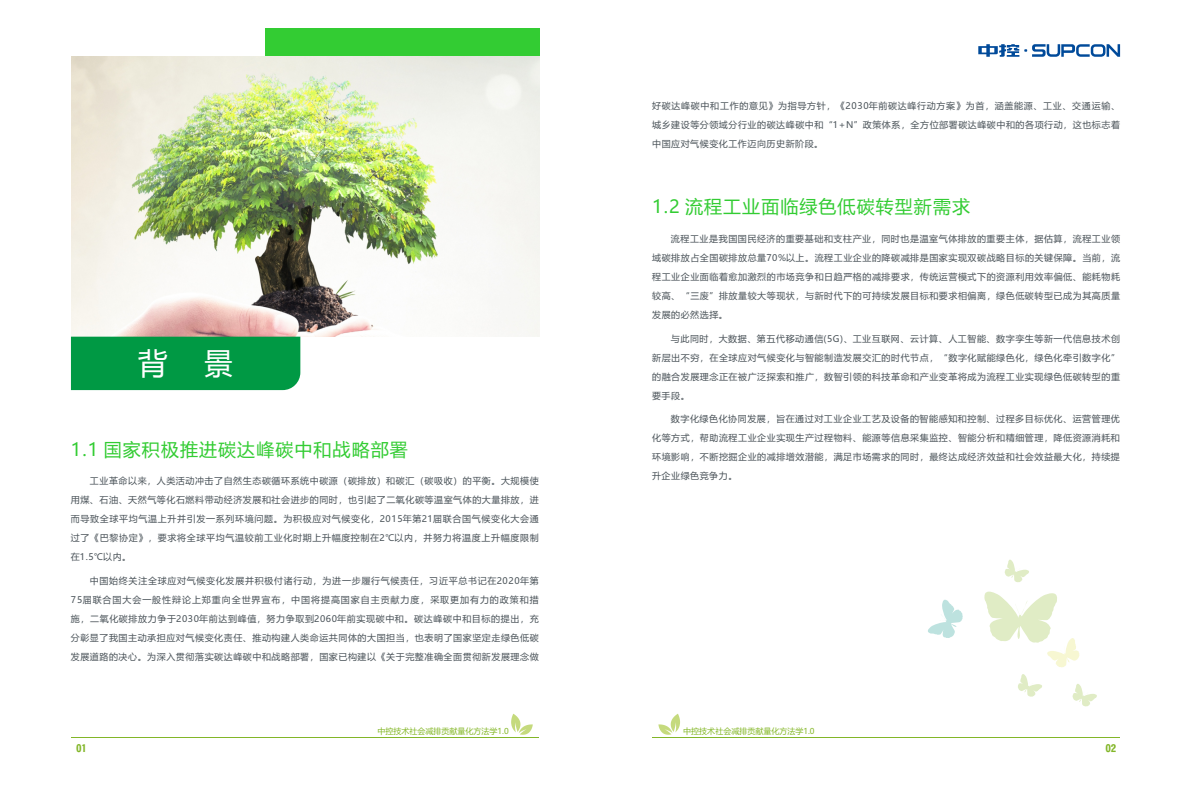
<style>
.page{position:relative;width:1191px;height:808px;background:#fff}
.page>*{position:absolute;margin:0;border:0;box-sizing:border-box;transform-origin:0 0}
.t1{font:30px "Microsoft Ya Hei";color:#fff}
.t2{font:18px "Microsoft Ya Hei";letter-spacing:.06em;color:#3c3}
.t3{font:11px "DF Gothic EB WIN RKSJ H";color:#82b628}
.t4{font:9px/19px "Microsoft Ya Hei";letter-spacing:.06em;color:#485157;text-align:justify}
.t5{font:8px "Microsoft Ya Hei";color:#83b727}
</style>
<div class="page">
<hr style="left:71px;top:737px;width:468px;height:1px;background:#82b628">
<hr style="left:652px;top:737px;width:468px;height:1px;background:#82b628">
<svg style="left:658px;top:714px;width:22px;height:21px"></svg>
<div style="left:265px;top:28px;width:274px;height:29px;background:#3c3"></div>
<img style="left:71px;top:57px;width:468px;height:280px">
<div style="left:71px;top:337px;width:229px;height:53px;background:#094"></div>
<svg style="left:928px;top:600px;width:35px;height:38px"></svg>
<svg style="left:1004px;top:560px;width:25px;height:22px"></svg>
<svg style="left:1018px;top:674px;width:24px;height:23px"></svg>
<svg style="left:1072px;top:684px;width:25px;height:22px"></svg>
<svg style="left:984px;top:592px;width:95px;height:75px"></svg>
<svg style="left:511px;top:714px;width:22px;height:21px"></svg>
<svg style="left:978px;top:44px;width:142px;height:13px"></svg>
<h1 class="t1" style="left:138px;top:350px;width:97px">背 景</h1>
<h2 class="t2" style="left:71px;top:441px;width:338px">1.1 国家积极推进碳达峰碳中和战略部署</h2>
<p class="t4" style="left:71px;top:472px;width:469px;text-indent:19px">工业革命以来，人类活动冲击了自然生态碳循环系统中碳源（碳排放）和碳汇（碳吸收）的平衡。大规模使用煤、石油、天然气等化石燃料带动经济发展和社会进步的同时，也引起了二氧化碳等温室气体的大量排放，进而导致全球平均气温上升并引发一系列环境问题。为积极应对气候变化，2015年第21届联合国气候变化大会通过了《巴黎协定》，要求将全球平均气温较前工业化时期上升幅度控制在2℃以内，并努力将温度上升幅度限制在1.5℃以内。</p>
<p class="t4" style="left:71px;top:572px;width:469px;text-indent:19px">中国始终关注全球应对气候变化发展并积极付诸行动，为进一步履行气候责任，习近平总书记在2020年第75届联合国大会一般性辩论上郑重向全世界宣布，中国将提高国家自主贡献力度，采取更加有力的政策和措施，二氧化碳排放力争于2030年前达到峰值，努力争取到2060年前实现碳中和。碳达峰碳中和目标的提出，充分彰显了我国主动承担应对气候变化责任、推动构建人类命运共同体的大国担当，也表明了国家坚定走绿色低碳发展道路的决心。为深入贯彻落实碳达峰碳中和战略部署，国家已构建以《关于完整准确全面贯彻新发展理念做</p>
<p class="t4" style="left:652px;top:97px;width:469px">好碳达峰碳中和工作的意见》为指导方针，《2030年前碳达峰行动方案》为首，涵盖能源、工业、交通运输、城乡建设等分领域分行业的碳达峰碳中和“1+N”政策体系，全方位部署碳达峰碳中和的各项行动，这也标志着中国应对气候变化工作迈向历史新阶段。</p>
<h2 class="t2" style="left:652px;top:199px;width:319px">1.2 流程工业面临绿色低碳转型新需求</h2>
<p class="t4" style="left:652px;top:230px;width:469px;text-indent:19px">流程工业是我国国民经济的重要基础和支柱产业，同时也是温室气体排放的重要主体，据估算，流程工业领域碳排放占全国碳排放总量70%以上。流程工业企业的降碳减排是国家实现双碳战略目标的关键保障。当前，流程工业企业面临着愈加激烈的市场竞争和日趋严格的减排要求，传统运营模式下的资源利用效率偏低、能耗物耗较高、“三废”排放量较大等现状，与新时代下的可持续发展目标和要求相偏离，绿色低碳转型已成为其高质量发展的必然选择。</p>
<p class="t4" style="left:652px;top:329px;width:469px;text-indent:19px">与此同时，大数据、第五代移动通信(5G)、工业互联网、云计算、人工智能、数字孪生等新一代信息技术创新层出不穷，在全球应对气候变化与智能制造发展交汇的时代节点，“数字化赋能绿色化，绿色化牵引数字化”的融合发展理念正在被广泛探索和推广，数智引领的科技革命和产业变革将成为流程工业实现绿色低碳转型的重要手段。</p>
<p class="t4" style="left:652px;top:410px;width:469px;text-indent:19px">数字化绿色化协同发展，旨在通过对工业企业工艺及设备的智能感知和控制、过程多目标优化、运营管理优化等方式，帮助流程工业企业实现生产过程物料、能源等信息采集监控、智能分析和精细管理，降低资源消耗和环境影响，不断挖掘企业的减排增效潜能，满足市场需求的同时，最终达成经济效益和社会效益最大化，持续提升企业绿色竞争力。</p>
<p class="t5" style="left:377px;top:727px;width:133px">中控技术社会减排贡献量化方法学1.0</p>
<p class="t5" style="left:683px;top:727px;width:133px">中控技术社会减排贡献量化方法学1.0</p>
<p class="t3" style="left:76px;top:742px;width:12px">01</p>
<p class="t3" style="left:1105px;top:742px;width:12px">02</p>
</div>
